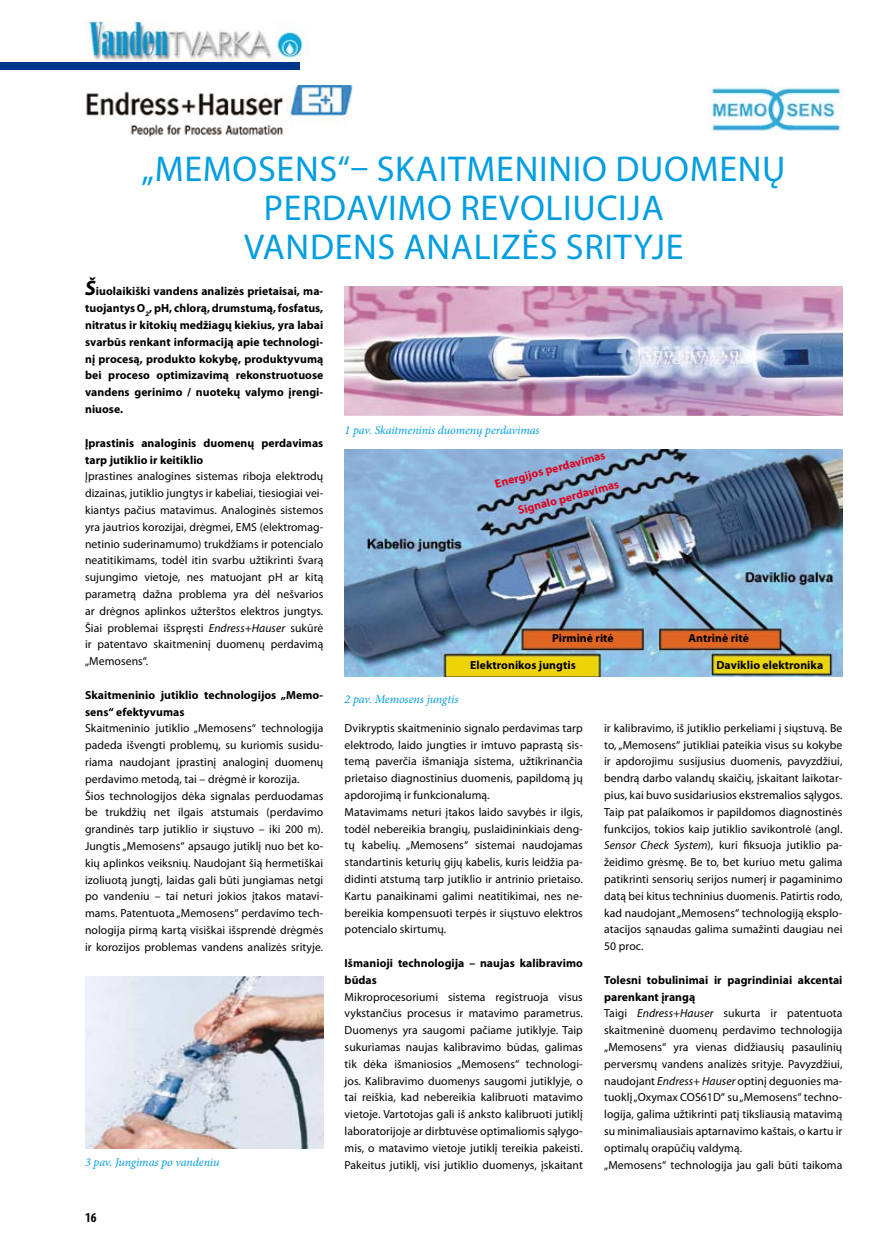
<style>
.page{position:relative;width:885px;height:1246px;background:#fff}
.page>*{position:absolute;margin:0;border:0;box-sizing:border-box;transform-origin:0 0}
.t1{font:36px "Myriad Pro";color:#009ee0}
.t2{font:700 condensed 13.5px "Myriad Pro";color:#000}
.t3{font:italic 12px "Minion Pro";letter-spacing:-.005em;color:#009ee0}
.t4{font:11.7px/16.8px "Myriad Pro";letter-spacing:.005em;color:#000;text-align:justify}
.t5{font:700 11.7px/16.8px "Myriad Pro";letter-spacing:.005em;color:#000}
.t6{font:700 11.7px "Myriad Pro";color:#e2001a}
.s1{font-style:italic;font-size:21px}
.s2{font-style:italic}
.s3{font-weight:700}
</style>
<div class="page">
<img style="left:85px;top:21px;width:224px;height:42px">
<div style="left:0;top:62px;width:299px;height:7px;background:#00378b"></div>
<img style="left:344px;top:286px;width:498px;height:129px">
<img style="left:86px;top:85px;width:267px;height:52px">
<img style="left:708px;top:86px;width:134px;height:47px">
<img style="left:85px;top:976px;width:238px;height:172px">
<img style="left:344px;top:449px;width:498px;height:228px">
<h1 class="t1" style="left:142px;top:147px;width:66px">„Memosens</h1>
<h1 class="t1" style="left:337px;top:147px;width:60px">“– skaitmeninio</h1>
<h1 class="t1" style="left:615px;top:147px;width:25px">duomenų</h1>
<h1 class="t1" style="left:264px;top:185px;width:22px">perdavimo</h1>
<h1 class="t1" style="left:460px;top:185px;width:20px">revoliucija</h1>
<h1 class="t1" style="left:244px;top:224px;width:23px">vandens</h1>
<h1 class="t1" style="left:403px;top:224px;width:20px">analizės</h1>
<h1 class="t1" style="left:566px;top:224px;width:18px">srityje</h1>
<p class="t5" style="left:85px;top:283px;width:240px;text-align:justify"><span class="s1">Š</span>iuolaikiški vandens analizės prietaisai, ma&shy;tuojantys O<sub>2</sub>, pH, chlorą, drumstumą, fosfatus, nitratus ir kitokių medžiagų kiekius, yra labai svarbūs renkant informaciją apie technologi&shy;nį procesą, produkto kokybę, produktyvumą bei proceso optimizavimą rekonstruotuose vandens gerinimo / nuotekų valymo įrengi&shy;niuose.</p>
<p class="t5" style="left:85px;top:434px;width:240px">Įprastinis analoginis duomenų perdavimas tarp jutiklio ir keitiklio</p>
<p class="t4" style="left:85px;top:468px;width:240px">Įprastines analogines sistemas riboja elektrodų dizainas, jutiklio jungtys ir kabeliai, tiesiogiai vei&shy;kiantys pačius matavimus. Analoginės sistemos yra jautrios korozijai, drėgmei, EMS (elektromag&shy;netinio suderinamumo) trukdžiams ir potencialo neatitikimams, todėl itin svarbu užtikrinti švarą sujungimo vietoje, nes matuojant pH ar kitą parametrą dažna problema yra dėl nešvarios ar drėgnos aplinkos užterštos elektros jungtys.<br>Šiai problemai išspręsti <span class="s2">Endress+Hauser</span> sukūrė ir patentavo skaitmeninį duomenų perdavimą „Memosens“.</p>
<p class="t5" style="left:85px;top:686px;width:240px">Skaitmeninio jutiklio technologijos „Memo&shy;sens“ efektyvumas</p>
<p class="t4" style="left:85px;top:720px;width:240px;text-align:left">Skaitmeninio jutiklio „Memosens“ technologija padeda išvengti problemų, su kuriomis susidu&shy;riama naudojant įprastinį analoginį duomenų perdavimo metodą, tai – drėgmė ir korozija.<br>Šios technologijos dėka signalas perduodamas be trukdžių net ilgais atstumais (perdavimo grandinės tarp jutiklio ir siųstuvo – iki 200 m).<br>Jungtis „Memosens“ apsaugo jutiklį nuo bet ko&shy;kių aplinkos veiksnių. Naudojant šią hermetiškai izoliuotą jungtį, laidas gali būti jungiamas netgi po vandeniu – tai neturi jokios įtakos matavi&shy;mams. Patentuota „Memosens“ perdavimo tech&shy;nologija pirmą kartą visiškai išsprendė drėgmės ir korozijos problemas vandens analizės srityje.</p>
<p class="t3" style="left:344px;top:422px;width:196px">1 pav. Skaitmeninis duomenų perdavimas</p>
<p class="t6" style="left:493px;top:477px;width:115px;rotate:-15deg">Energijos perdavimas</p>
<p class="t6" style="left:516px;top:503px;width:106px;rotate:-15deg">Signalo perdavimas</p>
<p class="t5" style="left:552px;top:630px;width:63px">Pirminė ritė</p>
<p class="t5" style="left:688px;top:630px;width:62px">Antrinė ritė</p>
<p class="t5" style="left:470px;top:656px;width:107px">Elektronikos jungtis</p>
<p class="t5" style="left:716px;top:656px;width:108px">Daviklio elektronika</p>
<p class="t3" style="left:344px;top:691px;width:115px">2 pav. Memosens jungtis</p>
<p class="t4" style="left:344px;top:719px;width:240px;text-align:left">Dvikryptis skaitmeninio signalo perdavimas tarp elektrodo, laido jungties ir imtuvo paprastą sis&shy;temą paverčia išmaniąja sistema, užtikrinančia prietaiso diagnostinius duomenis, papildomą jų apdorojimą ir funkcionalumą.<br>Matavimams neturi įtakos laido savybės ir ilgis, todėl nebereikia brangių, puslaidininkiais deng&shy;tų kabelių. „Memosens“ sistemai naudojamas standartinis keturių gijų kabelis, kuris leidžia pa&shy;didinti atstumą tarp jutiklio ir antrinio prietaiso.<br>Kartu panaikinami galimi neatitikimai, nes ne&shy;bereikia kompensuoti terpės ir siųstuvo elektros potencialo skirtumų.</p>
<p class="t5" style="left:344px;top:954px;width:240px">Išmanioji technologija – naujas kalibravimo būdas</p>
<p class="t4" style="left:344px;top:988px;width:240px">Mikroprocesoriumi sistema registruoja visus vykstančius procesus ir matavimo parametrus.<br>Duomenys yra saugomi pačiame jutiklyje. Taip sukuriamas naujas kalibravimo būdas, galimas tik dėka išmaniosios „Memosens“ technologi&shy;jos. Kalibravimo duomenys saugomi jutiklyje, o tai reiškia, kad nebereikia kalibruoti matavimo vietoje. Vartotojas gali iš anksto kalibruoti jutiklį laboratorijoje ar dirbtuvėse optimaliomis sąlygo&shy;mis, o matavimo vietoje jutiklį tereikia pakeisti.</p>
<p class="t4" style="left:604px;top:719px;width:240px">ir kalibravimo, iš jutiklio perkeliami į siųstuvą. Be to, „Memosens“ jutikliai pateikia visus su kokybe ir apdorojimu susijusius duomenis, pavyzdžiui, bendrą darbo valandų skaičių, įskaitant laikotar&shy;pius, kai buvo susidariusios ekstremalios sąlygos.<br>Taip pat palaikomos ir papildomos diagnostinės funkcijos, tokios kaip jutiklio savikontrolė (angl.<br><span class="s2">Sensor Check System</span>), kuri fiksuoja jutiklio pa&shy;žeidimo grėsmę. Be to, bet kuriuo metu galima patikrinti sensorių serijos numerį ir pagaminimo datą bei kitus techninius duomenis. Patirtis rodo, kad naudojant „Memosens“ technologiją eksplo&shy;atacijos sąnaudas galima sumažinti daugiau nei 50 proc.</p>
<p class="t4" style="left:604px;top:971px;width:240px;text-align:left"><span class="s3">Tolesni tobulinimai ir pagrindiniai akcentai parenkant įrangą<br></span>Taigi <span class="s2">Endress+Hauser</span> sukurta ir patentuota skaitmeninė duomenų perdavimo technologija „Memosens“ yra vienas didžiausių pasaulinių perversmų vandens analizės srityje. Pavyzdžiui, naudojant <span class="s2">Endress+ Hauser</span> optinį deguonies ma&shy;tuoklį „Oxymax COS61D“ su „Memosens“ techno&shy;logija, galima užtikrinti patį tiksliausią matavimą su minimaliausiais aptarnavimo kaštais, o kartu ir optimalų orapūčių valdymą.<br>„Memosens“ technologija jau gali būti taikoma</p>
<p class="t3" style="left:85px;top:1154px;width:136px">3 pav. Jungimas po vandeniu</p>
<p class="t4" style="left:344px;top:1156px;width:240px">Pakeitus jutiklį, visi jutiklio duomenys, įskaitant</p>
<p class="t2" style="left:85px;top:1209px;width:13px">16</p>
</div>
